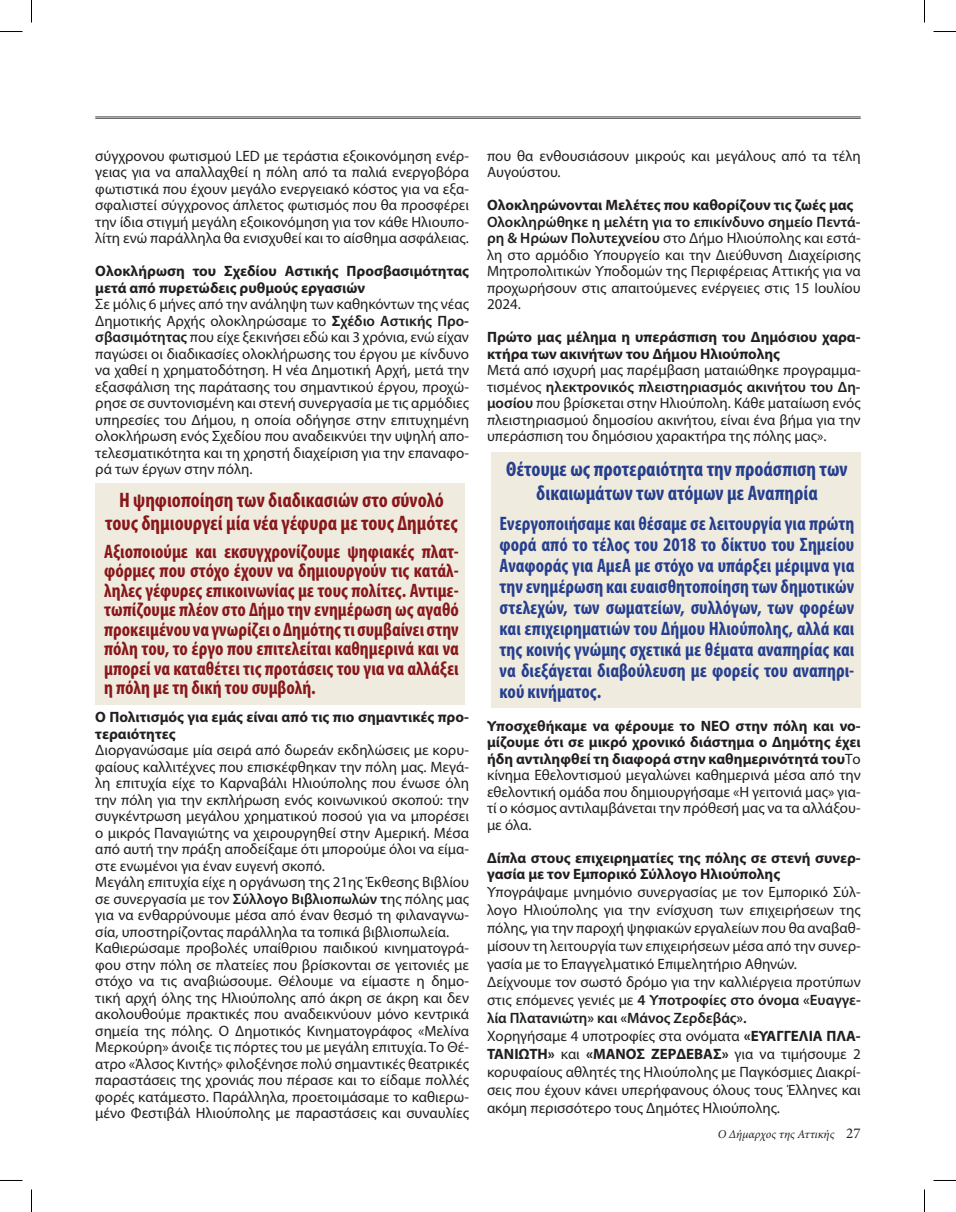
<style>
.page{position:relative;width:956px;height:1212px;background:#fff}
.page>*{position:absolute;margin:0;border:0;box-sizing:border-box;transform-origin:0 0}
.t1{font:700 condensed 21px/22.5px "Myriad Pro";color:#88171a;text-align:center}
.t2{font:700 condensed 21px/24px "Myriad Pro";color:#253f8e;text-align:center}
.t3{font:700 condensed 19.5px/21px "Myriad Pro";color:#253f8e;text-align:justify}
.t4{font:700 condensed 19.5px/19.5px "Myriad Pro";color:#88171a;text-align:justify}
.t5{font:15px/16.5px "Myriad Pro";color:#231f20;text-align:justify}
.t6{font:700 15px/16.5px "Myriad Pro";color:#231f20}
.t7{font:italic 12px "Minion Pro";color:#231f20}
.s1{font-weight:700}
.s2{font-weight:600}
.s3{font-style:normal;font-size:15px}
</style>
<div class="page">
<div style="left:95px;top:483px;width:370px;height:221px;background:#f0ebdf"></div>
<div style="left:491px;top:452px;width:370px;height:256px;background:#f0ebdf"></div>
<hr style="left:95px;top:116px;width:766px;height:1px;background:#57585a">
<hr style="left:95px;top:118px;width:766px;height:1px;background:#57585a">
<svg style="left:0;top:31px;width:22px;height:1px"></svg>
<svg style="left:933px;top:31px;width:23px;height:1px"></svg>
<svg style="left:31px;top:0;width:1px;height:22px"></svg>
<svg style="left:31px;top:1189px;width:1px;height:22px"></svg>
<svg style="left:924px;top:0;width:1px;height:22px"></svg>
<svg style="left:924px;top:1189px;width:1px;height:22px"></svg>
<p class="t5" style="left:95px;top:147px;width:375px">σύγχρονου φωτισμού LED με τεράστια εξοικονόμηση ενέρ&shy;γειας για να απαλλαχθεί η πόλη από τα παλιά ενεργοβόρα φωτιστικά που έχουν μεγάλο ενεργειακό κόστος για να εξα&shy;σφαλιστεί σύγχρονος άπλετος φωτισμός που θα προσφέρει την ίδια στιγμή μεγάλη εξοικονόμηση για τον κάθε Ηλιουπο&shy;λίτη ενώ παράλληλα θα ενισχυθεί και το αίσθημα ασφάλειας.</p>
<p class="t6" style="left:95px;top:262px;width:375px">Ολοκλήρωση του Σχεδίου Αστικής Προσβασιμότητας μετά από πυρετώδεις ρυθμούς εργασιών</p>
<p class="t5" style="left:95px;top:296px;width:375px">Σε μόλις 6 μήνες από την ανάληψη των καθηκόντων της νέας Δημοτικής Αρχής ολοκληρώσαμε το <span class="s1">Σ</span><span class="s2">χέδιο Αστικής Προ&shy;σβασιμότητας</span> που είχε ξεκινήσει εδώ και 3 χρόνια, ενώ είχαν παγώσει οι διαδικασίες ολοκλήρωσης του έργου με κίνδυνο να χαθεί η χρηματοδότηση. Η νέα Δημοτική Αρχή, μετά την εξασφάλιση της παράτασης του σημαντικού έργου, προχώ&shy;ρησε σε συντονισμένη και στενή συνεργασία με τις αρμόδιες υπηρεσίες του Δήμου, η οποία οδήγησε στην επιτυχημένη ολοκλήρωση ενός Σχεδίου που αναδεικνύει την υψηλή απο&shy;τελεσματικότητα και τη χρηστή διαχείριση για την επαναφο&shy;ρά των έργων στην πόλη.</p>
<h1 class="t1" style="left:105px;top:488px;width:354px">Η ψηφιοποίηση των διαδικασιών στο σύνολό τους δημιουργεί μία νέα γέφυρα με τους Δημότες</h1>
<p class="t4" style="left:104px;top:540px;width:356px">Αξιοποιούμε και εκσυγχρονίζουμε ψηφιακές πλατ&shy;φόρμες που στόχο έχουν να δημιουργούν τις κατάλ&shy;ληλες γέφυρες επικοινωνίας με τους πολίτες. Αντιμε&shy;τωπίζουμε πλέον στο Δήμο την ενημέρωση ως αγαθό προκειμένου να γνωρίζει ο Δημότης τι συμβαίνει στην πόλη του, το έργο που επιτελείται καθημερινά και να μπορεί να καταθέτει τις προτάσεις του για να αλλάξει η πόλη με τη δική του συμβολή.</p>
<p class="t6" style="left:95px;top:708px;width:375px">Ο Πολιτισμός για εμάς είναι από τις πιο σημαντικές προ&shy;τεραιότητες</p>
<p class="t5" style="left:95px;top:741px;width:375px;text-align:left">Διοργανώσαμε μία σειρά από δωρεάν εκδηλώσεις με κορυ&shy;φαίους καλλιτέχνες που επισκέφθηκαν την πόλη μας. Μεγά&shy;λη επιτυχία είχε το Καρναβάλι Ηλιούπολης που ένωσε όλη την πόλη για την εκπλήρωση ενός κοινωνικού σκοπού: την συγκέντρωση μεγάλου χρηματικού ποσού για να μπορέσει ο μικρός Παναγιώτης να χειρουργηθεί στην Αμερική. Μέσα από αυτή την πράξη αποδείξαμε ότι μπορούμε όλοι να είμα&shy;στε ενωμένοι για έναν ευγενή σκοπό.<br>Μεγάλη επιτυχία είχε η οργάνωση της 21ης Έκθεσης Βιβλίου σε συνεργασία με τον <span class="s2">Σύλλογο Βιβλιοπωλών τ</span>ης πόλης μας για να ενθαρρύνουμε μέσα από έναν θεσμό τη φιλαναγνω&shy;σία, υποστηρίζοντας παράλληλα τα τοπικά βιβλιοπωλεία.<br>Καθιερώσαμε προβολές υπαίθριου παιδικού κινηματογρά&shy;φου στην πόλη σε πλατείες που βρίσκονται σε γειτονιές με στόχο να τις αναβιώσουμε. Θέλουμε να είμαστε η δημο&shy;τική αρχή όλης της Ηλιούπολης από άκρη σε άκρη και δεν ακολουθούμε πρακτικές που αναδεικνύουν μόνο κεντρικά σημεία της πόλης. Ο Δημοτικός Κινηματογράφος «Μελίνα Μερκούρη» άνοιξε τις πόρτες του με μεγάλη επιτυχία. Το Θέ&shy;ατρο «Άλσος Κιντής» φιλοξένησε πολύ σημαντικές θεατρικές παραστάσεις της χρονιάς που πέρασε και το είδαμε πολλές φορές κατάμεστο. Παράλληλα, προετοιμάσαμε το καθιερω&shy;μένο Φεστιβάλ Ηλιούπολης με παραστάσεις και συναυλίες</p>
<p class="t5" style="left:487px;top:147px;width:375px">που θα ενθουσιάσουν μικρούς και μεγάλους από τα τέλη<br>Αυγούστου.</p>
<p class="t6" style="left:487px;top:196px;width:368px">Ολοκληρώνονται Μελέτες που καθορίζουν τις ζωές μας</p>
<p class="t5" style="left:487px;top:213px;width:375px"><span class="s2">Ολοκληρώθηκε η μελέτη για το επικίνδυνο σημείο Πεντά&shy;ρη &amp; Ηρώων Πολυτεχνείου</span> στο Δήμο Ηλιούπολης και εστά&shy;λη στο αρμόδιο Υπουργείο και την Διεύθυνση Διαχείρισης Μητροπολιτικών Υποδομών της Περιφέρειας Αττικής για να προχωρήσουν στις απαιτούμενες ενέργειες στις 15 Ιουλίου 2024.</p>
<p class="t6" style="left:487px;top:328px;width:375px">Πρώτο μας μέλημα η υπεράσπιση του Δημόσιου χαρα&shy;κτήρα των ακινήτων του Δήμου Ηλιούπολης</p>
<p class="t5" style="left:487px;top:362px;width:375px">Μετά από ισχυρή μας παρέμβαση ματαιώθηκε προγραμμα&shy;τισμένος <span class="s2">ηλεκτρονικός πλειστηριασμός ακινήτου του Δη&shy;μοσίου</span> που βρίσκεται στην Ηλιούπολη. Κάθε ματαίωση ενός πλειστηριασμού δημοσίου ακινήτου, είναι ένα βήμα για την υπεράσπιση του δημόσιου χαρακτήρα της πόλης μας».</p>
<h1 class="t2" style="left:506px;top:456px;width:343px">Θέτουμε ως προτεραιότητα την προάσπιση των δικαιωμάτων των ατόμων με Αναπηρία</h1>
<p class="t3" style="left:500px;top:512px;width:356px">Ενεργοποιήσαμε και θέσαμε σε λειτουργία για πρώτη φορά από το τέλος του 2018 το δίκτυο του Σημείου Αναφοράς για ΑμεΑ με στόχο να υπάρξει μέριμνα για την ενημέρωση και ευαισθητοποίηση των δημοτικών στελεχών, των σωματείων, συλλόγων, των φορέων και επιχειρηματιών του Δήμου Ηλιούπολης, αλλά και της κοινής γνώμης σχετικά με θέματα αναπηρίας και να διεξάγεται διαβούλευση με φορείς του αναπηρι&shy;κού κινήματος.</p>
<p class="t5" style="left:487px;top:717px;width:375px"><span class="s1">Υποσχεθήκαμε να φέρουμε το ΝΕΟ στην πόλη και νο&shy;μίζουμε ότι σε μικρό χρονικό διάστημα ο Δημότης έχει ήδη αντιληφθεί τη διαφορά στην καθημερινότητά του</span>Το κίνημα Εθελοντισμού μεγαλώνει καθημερινά μέσα από την εθελοντική ομάδα που δημιουργήσαμε «Η γειτονιά μας» για&shy;τί ο κόσμος αντιλαμβάνεται την πρόθεσή μας να τα αλλάξου&shy;με όλα.</p>
<p class="t6" style="left:487px;top:848px;width:375px">Δίπλα στους επιχειρηματίες της πόλης σε στενή συνερ&shy;γασία με τον Εμπορικό Σύλλογο Ηλιούπολης</p>
<p class="t5" style="left:487px;top:882px;width:375px;line-height:18px;text-align:left">Υπογράψαμε μνημόνιο συνεργασίας με τον Εμπορικό Σύλ&shy;λογο Ηλιούπολης για την ενίσχυση των επιχειρήσεων της πόλης, για την παροχή ψηφιακών εργαλείων που θα αναβαθ&shy;μίσουν τη λειτουργία των επιχειρήσεων μέσα από την συνερ&shy;γασία με το Επαγγελματικό Επιμελητήριο Αθηνών.<br>Δείχνουμε τον σωστό δρόμο για την καλλιέργεια προτύπων στις επόμενες γενιές με <span class="s2">4 Υποτροφίες στο όνομα «Ευαγγε&shy;λία Πλατανιώτη» και «Μάνος Ζερδεβάς».<br></span>Χορηγήσαμε 4 υποτροφίες στα ονόματα <span class="s1">«ΕΥΑΓΓΕΛΙΑ ΠΛΑ-ΤΑΝΙΩΤΗ»</span> και <span class="s1">«ΜΑΝΟΣ ΖΕΡΔΕΒΑΣ»</span> για να τιμήσουμε 2 κορυφαίους αθλητές της Ηλιούπολης με Παγκόσμιες Διακρί&shy;σεις που έχουν κάνει υπερήφανους όλους τους Έλληνες και ακόμη περισσότερο τους Δημότες Ηλιούπολης.</p>
<p class="t7" style="left:718px;top:1125px;width:145px">Ο Δήμαρχος της Αττικής <span class="s3">27</span></p>
</div>
